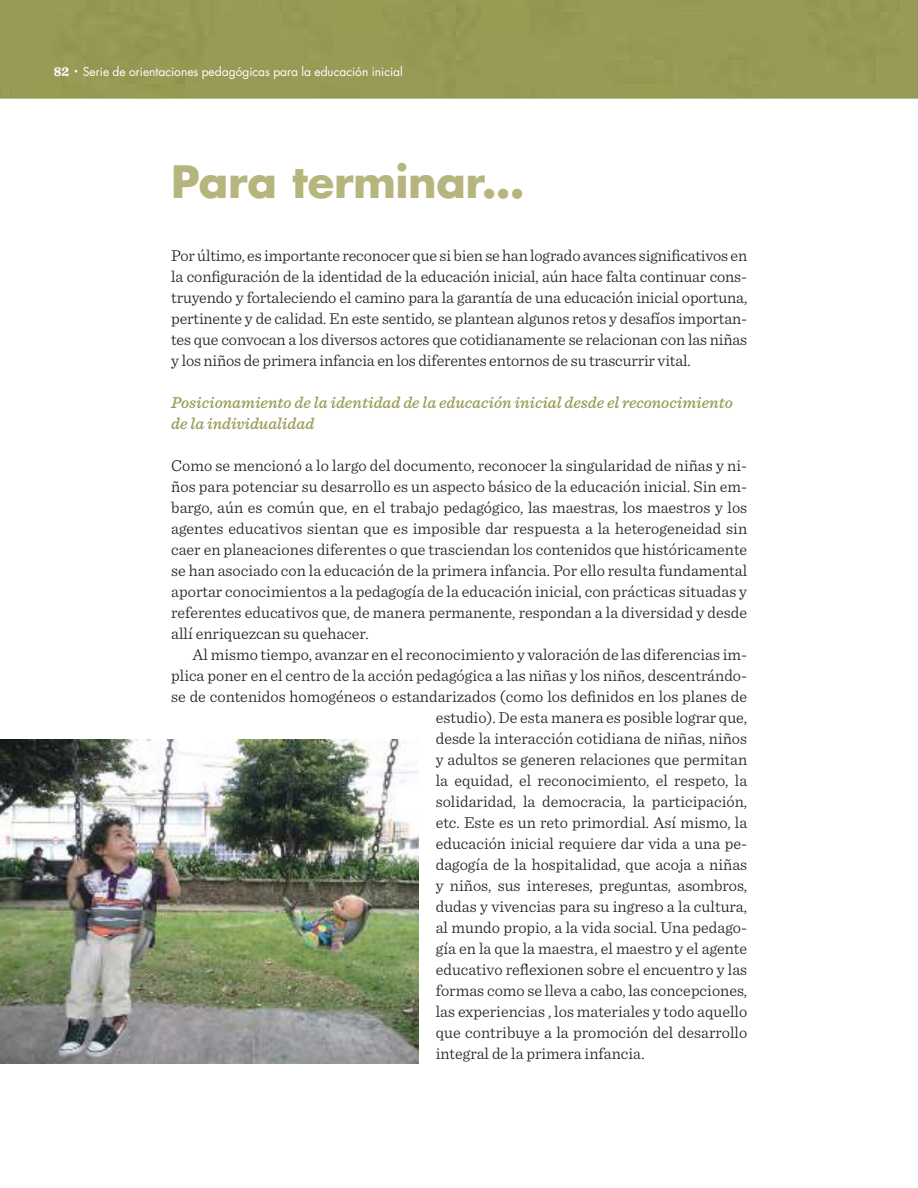
<style>
.page{position:relative;width:918px;height:1188px;background:#fff}
.page>*{position:absolute;margin:0;border:0;box-sizing:border-box;transform-origin:0 0}
.t1{font:700 43.35px "Futura LT";letter-spacing:-.01em;color:#b6b57e}
.t2{font:300 16.5px/21px "Sentinel";color:#241f1f;text-align:justify}
.t3{font:italic 500 16.5px/21px "Sentinel";color:#989a53}
.t4{font:12px "Futura Std";color:#fff}
.s1{font-family:"Sentinel";font-weight:700;font-size:13.5px}
.s2{font-family:"Sentinel";font-weight:700;font-size:15px}
</style>
<div class="page">
<hr style="left:0;top:97px;width:917px;height:2px;background:#989a53">
<div style="left:0;top:0;width:917px;height:97px;background:#999a56"></div>
<img style="left:0;top:739px;width:418px;height:324px">
<p class="t4" style="left:54px;top:64px;width:350px"><span class="s1">82</span> <span class="s2">·</span> Serie de orientaciones pedagógicas para la educación inicial</p>
<h1 class="t1" style="left:171px;top:153px;width:355px">Para terminar...</h1>
<p class="t2" style="left:171px;top:244px;width:577px">Por último, es importante reconocer que si bien se han logrado avances significativos en la configuración de la identidad de la educación inicial, aún hace falta continuar cons&shy;truyendo y fortaleciendo el camino para la garantía de una educación inicial oportuna, pertinente y de calidad. En este sentido, se plantean algunos retos y desafíos importan&shy;tes que convocan a los diversos actores que cotidianamente se relacionan con las niñas y los niños de primera infancia en los diferentes entornos de su trascurrir vital.</p>
<p class="t3" style="left:171px;top:391px;width:563px">Posicionamiento de la identidad de la educación inicial desde el reconocimiento de la individualidad</p>
<p class="t2" style="left:171px;top:454px;width:577px">Como se mencionó a lo largo del documento, reconocer la singularidad de niñas y ni&shy;ños para potenciar su desarrollo es un aspecto básico de la educación inicial. Sin em&shy;bargo, aún es común que, en el trabajo pedagógico, las maestras, los maestros y los agentes educativos sientan que es imposible dar respuesta a la heterogeneidad sin caer en planeaciones diferentes o que trasciendan los contenidos que históricamente se han asociado con la educación de la primera infancia. Por ello resulta fundamental aportar conocimientos a la pedagogía de la educación inicial, con prácticas situadas y referentes educativos que, de manera permanente, respondan a la diversidad y desde allí enriquezcan su quehacer.</p>
<p class="t2" style="left:192px;top:643px;width:556px">Al mismo tiempo, avanzar en el reconocimiento y valoración de las diferencias im-</p>
<p class="t2" style="left:171px;top:664px;width:577px">plica poner en el centro de la acción pedagógica a las niñas y los niños, descentrándo-</p>
<p class="t2" style="left:171px;top:685px;width:577px">se de contenidos homogéneos o estandarizados (como los definidos en los planes de</p>
<p class="t2" style="left:435px;top:706px;width:313px">estudio). De esta manera es posible lograr que,</p>
<p class="t2" style="left:435px;top:727px;width:313px">desde la interacción cotidiana de niñas, niños</p>
<p class="t2" style="left:435px;top:748px;width:313px">y adultos se generen relaciones que permitan</p>
<p class="t2" style="left:435px;top:769px;width:313px">la equidad, el reconocimiento, el respeto, la</p>
<p class="t2" style="left:435px;top:790px;width:313px">solidaridad, la democracia, la participación,</p>
<p class="t2" style="left:435px;top:811px;width:313px">etc. Este es un reto primordial. Así mismo, la</p>
<p class="t2" style="left:435px;top:832px;width:313px">educación inicial requiere dar vida a una pe-</p>
<p class="t2" style="left:435px;top:853px;width:313px">dagogía de la hospitalidad, que acoja a niñas</p>
<p class="t2" style="left:435px;top:874px;width:313px">y niños, sus intereses, preguntas, asombros,</p>
<p class="t2" style="left:435px;top:895px;width:313px">dudas y vivencias para su ingreso a la cultura,</p>
<p class="t2" style="left:435px;top:916px;width:313px">al mundo propio, a la vida social. Una pedago-</p>
<p class="t2" style="left:435px;top:937px;width:313px">gía en la que la maestra, el maestro y el agente</p>
<p class="t2" style="left:435px;top:958px;width:313px">educativo reflexionen sobre el encuentro y las</p>
<p class="t2" style="left:435px;top:979px;width:313px">formas como se lleva a cabo, las concepciones,</p>
<p class="t2" style="left:435px;top:1000px;width:313px">las experiencias , los materiales y todo aquello</p>
<p class="t2" style="left:435px;top:1021px;width:313px">que contribuye a la promoción del desarrollo</p>
<p class="t2" style="left:435px;top:1042px;width:210px">integral de la primera infancia.</p>
</div>
